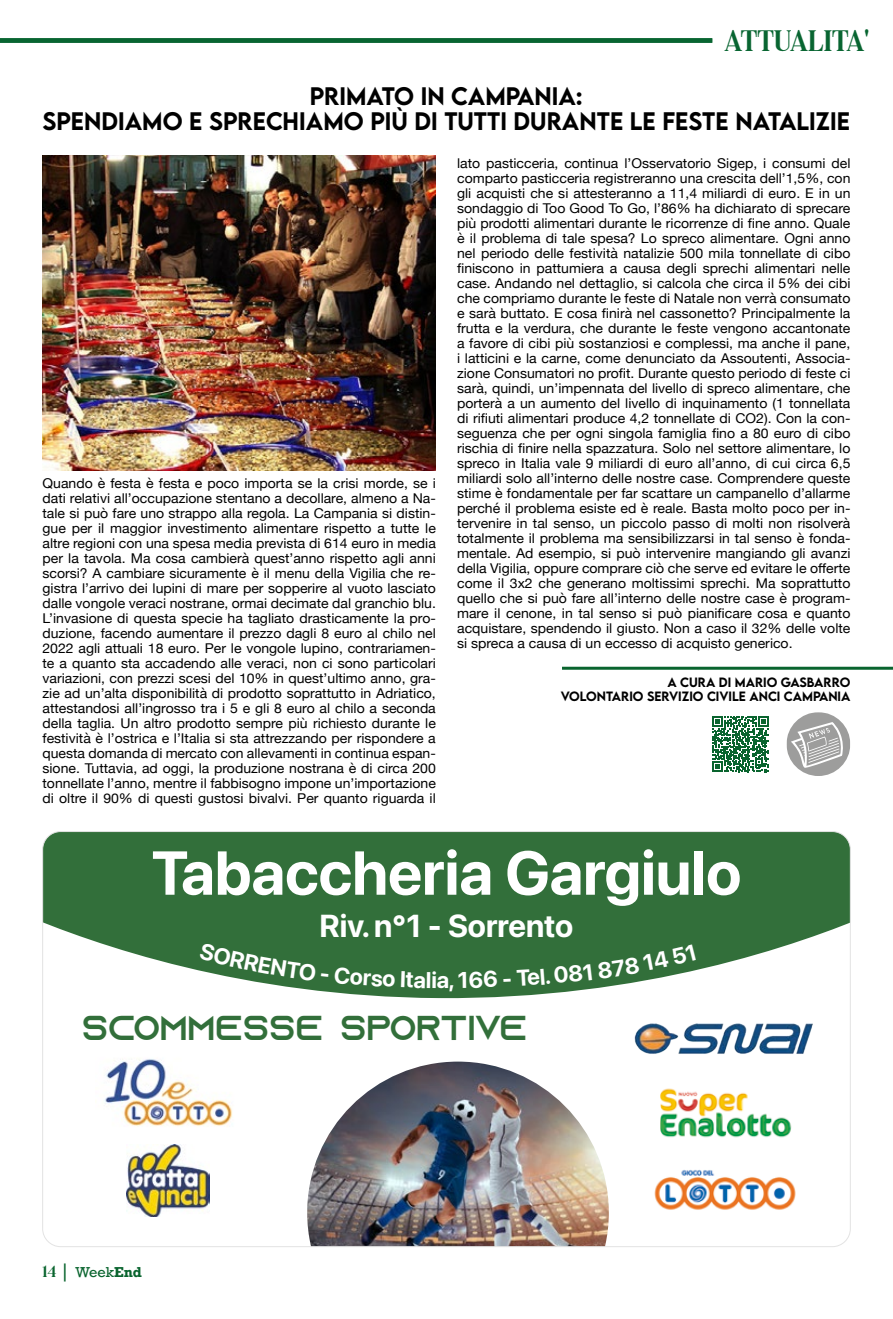
<style>
.page{position:relative;width:893px;height:1319px;background:#fff}
.page>*{position:absolute;margin:0;border:0;box-sizing:border-box;transform-origin:0 0}
.t1{font:61.5px "SF Pro";color:#fff}
.t2{font:34.5px "Azonix";color:#326f3a}
.t3{font:33px "Mandalika DEMO";color:#086531}
.t4{font:31.65px "SF Pro";color:#fff}
.t5{font:22.65px "SF Pro";color:#fff}
.t6{font:500 22.5px "LEMONMILK";color:#000}
.t7{font:13.5px/15px "Helvetica Neue";color:#000;text-align:justify;scale:1.04 1}
.t8{font:13.5px "Rockwell";color:#09642e}
.t9{font:500 12px/14.4px "LEMONMILK";color:#000}
.s1{font-family:"Mandalika DEMO";font-size:18px}
.s2{font-size:18px}
.s3{font-weight:700}
</style>
<div class="page">
<div style="left:0;top:38px;width:712px;height:5px;background:#086531"></div>
<img style="left:43px;top:155px;width:393px;height:316px">
<svg style="left:712px;top:716px;width:56px;height:56px"></svg>
<hr style="left:562px;top:666px;width:331px;height:3px;background:#09642e">
<svg style="left:786px;top:712px;width:64px;height:64px"></svg>
<svg style="left:44px;top:833px;width:805px;height:166px;fill:#326f3a"></svg>
<img style="left:307px;top:1061px;width:302px;height:183px">
<img style="left:634px;top:1023px;width:179px;height:31px">
<img style="left:660px;top:1088px;width:132px;height:50px">
<img style="left:104px;top:1059px;width:128px;height:68px">
<img style="left:126px;top:1144px;width:84px;height:72px">
<img style="left:654px;top:1170px;width:142px;height:40px">
<svg style="left:199px;top:942px;width:196px;height:44px"></svg>
<svg style="left:401px;top:970px;width:35px;height:17px"></svg>
<svg style="left:459px;top:970px;width:38px;height:17px"></svg>
<div style="left:504px;top:963px;width:88px;height:22px;background:#326f3a"></div>
<div style="left:598px;top:944px;width:98px;height:34px;background:#326f3a"></div>
<h3 class="t6" style="left:310px;top:81px;width:212px">PRIMATO IN CAMPAN</h3>
<h3 class="t6" style="left:552px;top:81px;width:33px">IA:</h3>
<h3 class="t3" style="left:725px;top:21px;width:146px">ATTUALITA'</h3>
<h3 class="t6" style="left:42px;top:106px;width:16px">SPEND</h3>
<h3 class="t6" style="left:118px;top:106px;width:151px">IAMO E SPRECH</h3>
<h3 class="t6" style="left:299px;top:106px;width:550px">IAMO PIÙ DI TUTTI DU RANTE LE FESTE NATALIZIE</h3>
<p class="t7" style="left:457px;top:157px;width:380px">lato pasticceria, continua l’Osservatorio Sigep, i consumi del comparto pasticceria registreranno una crescita dell’1,5%, con gli acquisti che si attesteranno a 11,4 miliardi di euro. E in un sondaggio di Too Good To Go, l’86% ha dichiarato di sprecare più prodotti alimentari durante le ricorrenze di fine anno. Quale è il problema di tale spesa? Lo spreco alimentare. Ogni anno nel periodo delle festività natalizie 500 mila tonnellate di cibo finiscono in pattumiera a causa degli sprechi alimentari nelle case. Andando nel dettaglio, si calcola che circa il 5% dei cibi che compriamo durante le feste di Natale non verrà consumato e sarà buttato. E cosa finirà nel cassonetto? Principalmente la frutta e la verdura, che durante le feste vengono accantonate a favore di cibi più sostanziosi e complessi, ma anche il pane, i latticini e la carne, come denunciato da Assoutenti, Associa&shy;zione Consumatori no profit. Durante questo periodo di feste ci sarà, quindi, un’impennata del livello di spreco alimentare, che porterà a un aumento del livello di inquinamento (1 tonnellata di rifiuti alimentari produce 4,2 tonnellate di CO2). Con la con&shy;seguenza che per ogni singola famiglia fino a 80 euro di cibo rischia di finire nella spazzatura. Solo nel settore alimentare, lo spreco in Italia vale 9 miliardi di euro all’anno, di cui circa 6,5 miliardi solo all’interno delle nostre case. Comprendere queste stime è fondamentale per far scattare un campanello d’allarme perché il problema esiste ed è reale. Basta molto poco per in&shy;tervenire in tal senso, un piccolo passo di molti non risolverà totalmente il problema ma sensibilizzarsi in tal senso è fonda&shy;mentale. Ad esempio, si può intervenire mangiando gli avanzi della Vigilia, oppure comprare ciò che serve ed evitare le offerte come il 3x2 che generano moltissimi sprechi. Ma soprattutto quello che si può fare all’interno delle nostre case è program&shy;mare il cenone, in tal senso si può pianificare cosa e quanto acquistare, spendendo il giusto. Non a caso il 32% delle volte si spreca a causa di un eccesso di acquisto generico.</p>
<p class="t7" style="left:43px;top:476px;width:380px">Quando è festa è festa e poco importa se la crisi morde, se i dati relativi all’occupazione stentano a decollare, almeno a Na&shy;tale si può fare uno strappo alla regola. La Campania si distin&shy;gue per il maggior investimento alimentare rispetto a tutte le altre regioni con una spesa media prevista di 614 euro in media per la tavola. Ma cosa cambierà quest’anno rispetto agli anni scorsi? A cambiare sicuramente è il menu della Vigilia che re&shy;gistra l’arrivo dei lupini di mare per sopperire al vuoto lasciato dalle vongole veraci nostrane, ormai decimate dal granchio blu.<br>L’invasione di questa specie ha tagliato drasticamente la pro&shy;duzione, facendo aumentare il prezzo dagli 8 euro al chilo nel 2022 agli attuali 18 euro. Per le vongole lupino, contrariamen&shy;te a quanto sta accadendo alle veraci, non ci sono particolari variazioni, con prezzi scesi del 10% in quest’ultimo anno, gra&shy;zie ad un’alta disponibilità di prodotto soprattutto in Adriatico, attestandosi all’ingrosso tra i 5 e gli 8 euro al chilo a seconda della taglia. Un altro prodotto sempre più richiesto durante le festività è l’ostrica e l’Italia si sta attrezzando per rispondere a questa domanda di mercato con allevamenti in continua espan&shy;sione. Tuttavia, ad oggi, la produzione nostrana è di circa 200 tonnellate l’anno, mentre il fabbisogno impone un’importazione di oltre il 90% di questi gustosi bivalvi. Per quanto riguarda il</p>
<p class="t9" style="left:561px;top:674px;width:290px;text-indent:107px">A CURA DI MARIO GASBARRO<br>VOLONTARIO SERVIZIO CIVILE ANCI CAMPAN</p>
<p class="t9" style="left:838px;top:689px;width:14px">IA</p>
<h1 class="t1" style="left:152px;top:837px;width:591px">Tabaccheria Gargiulo</h1>
<h3 class="t4" style="left:320px;top:907px;width:255px">Riv. n°1 - Sorrento</h3>
<h3 class="t5" style="left:437px;top:966px;width:20px">a,</h3>
<h2 class="t2" style="left:82px;top:1012px;width:447px">SCOMMESSE SPORTIVE</h2>
<p class="t8" style="left:43px;top:1263px;width:101px"><span class="s1">14</span> <span class="s2">|</span> Week<span class="s3">End</span></p>
</div>
